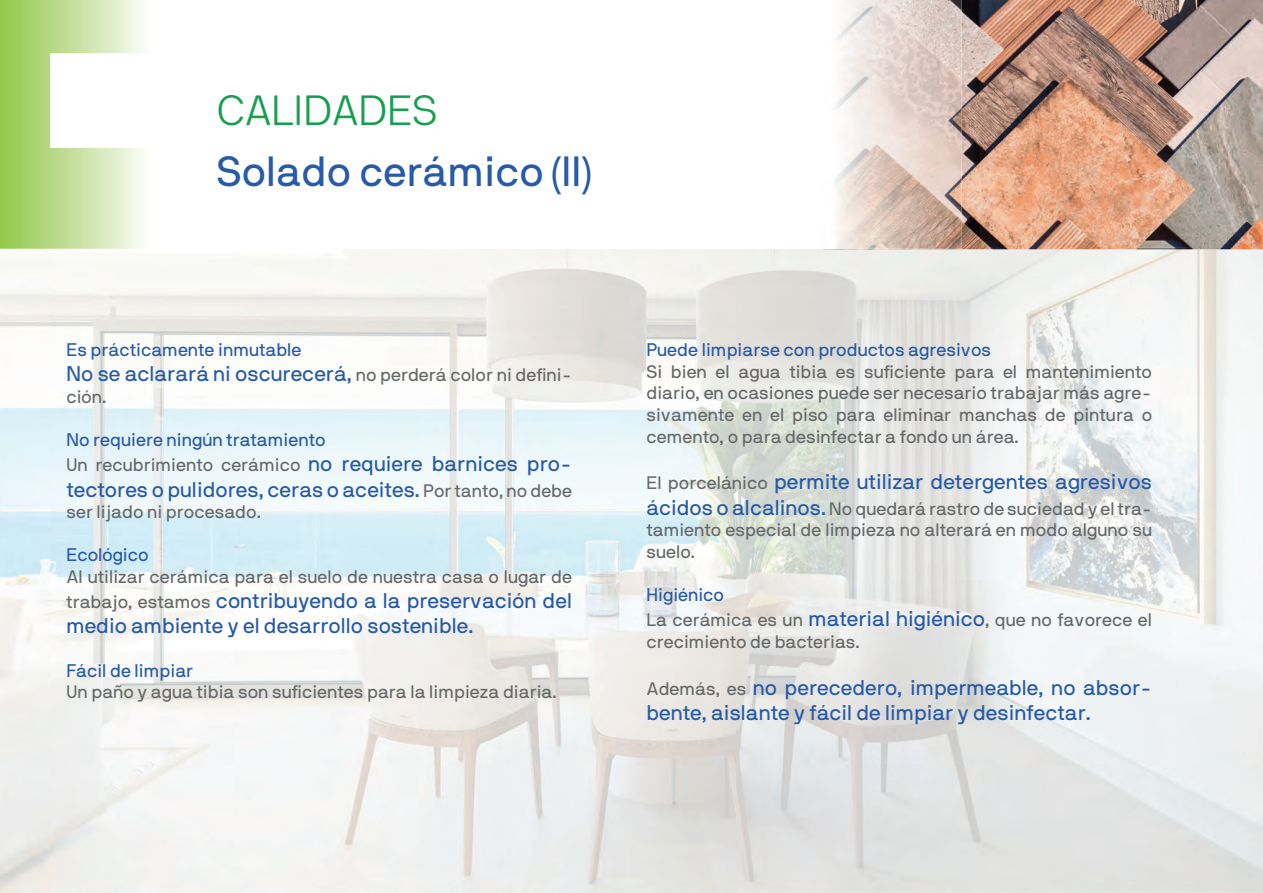
<style>
.page{position:relative;width:1263px;height:893px;background:#fff}
.page>*{position:absolute;margin:0;border:0;box-sizing:border-box;transform-origin:0 0}
.t1{font:42px "NB International Pro";color:#275aa8}
.t2{font:300 42px "NB International Pro";color:#169f4e}
.t3{font:21.15px/25.2px "NB International Pro";color:#275aa8}
.t4{font:18.15px "NB International Pro";color:#275aa8}
.t5{font:18px/21.6px "NB International Pro";color:#66696a;text-align:justify}
.s1{font-size:18px;color:#66696a}
.s2{font-size:21.15px;color:#275aa8}
</style>
<div class="page">
<img style="left:51px;top:249px;width:685px;height:591px">
<img style="left:736px;top:249px;width:527px;height:644px">
<img style="left:51px;top:840px;width:687px;height:53px">
<img style="left:961px;top:0;width:302px;height:249px">
<img style="left:834px;top:0;width:127px;height:249px">
<svg style="left:0;top:0;width:143px;height:249px"></svg>
<svg style="left:63px;top:68px;width:20px;height:39px"></svg>
<svg style="left:121px;top:95px;width:22px;height:12px"></svg>
<h1 class="t2" style="left:216px;top:87px;width:222px">CALIDADES</h1>
<h1 class="t1" style="left:216px;top:148px;width:376px">Solado cerámico (II)</h1>
<p class="t4" style="left:66px;top:340px;width:237px">Es prácticamente inmutable</p>
<p class="t3" style="left:66px;top:361px;width:507px">No se aclarará ni oscurecerá, <span class="s1">no perderá color ni defini-</span></p>
<p class="t5" style="left:66px;top:386px;width:42px">ción.</p>
<p class="t4" style="left:66px;top:430px;width:261px">No requiere ningún tratamiento</p>
<p class="t5" style="left:66px;top:454px;width:507px">Un recubrimiento cerámico <span class="s2">no requiere barnices pro-</span></p>
<p class="t3" style="left:66px;top:477px;width:507px">tectores o pulidores, ceras o aceites. <span class="s1">Por tanto, no debe</span></p>
<p class="t5" style="left:66px;top:501px;width:196px">ser lijado ni procesado.</p>
<p class="t4" style="left:66px;top:545px;width:84px">Ecológico</p>
<p class="t5" style="left:66px;top:566px;width:507px">Al utilizar cerámica para el suelo de nuestra casa o lugar de</p>
<p class="t3" style="left:66px;top:588px;width:507px"><span class="s1">trabajo, estamos</span> contribuyendo a la preservación del medio ambiente y el desarrollo sostenible.</p>
<p class="t4" style="left:66px;top:660px;width:128px">Fácil de limpiar</p>
<p class="t5" style="left:66px;top:681px;width:492px">Un paño y agua tibia son suficientes para la limpieza diaria.</p>
<p class="t4" style="left:646px;top:340px;width:346px">Puede limpiarse con productos agresivos</p>
<p class="t5" style="left:646px;top:361px;width:507px">Si bien el agua tibia es suficiente para el mantenimiento diario, en ocasiones puede ser necesario trabajar más agre&shy;sivamente en el piso para eliminar manchas de pintura o cemento, o para desinfectar a fondo un área.</p>
<p class="t3" style="left:646px;top:469px;width:507px"><span class="s1">El porcelánico</span> permite utilizar detergentes agresivos</p>
<p class="t5" style="left:646px;top:497px;width:507px"><span class="s2">ácidos o alcalinos.</span> No quedará rastro de suciedad y el tra&shy;tamiento especial de limpieza no alterará en modo alguno su suelo.</p>
<p class="t4" style="left:646px;top:584px;width:79px">Higiénico</p>
<p class="t5" style="left:646px;top:609px;width:507px">La cerámica es un <span class="s2">material higiénico</span>, que no favorece el crecimiento de bacterias.</p>
<p class="t3" style="left:646px;top:675px;width:507px"><span class="s1">Además, es</span> no perecedero, impermeable, no absor&shy;bente, aislante y fácil de limpiar y desinfectar.</p>
</div>
